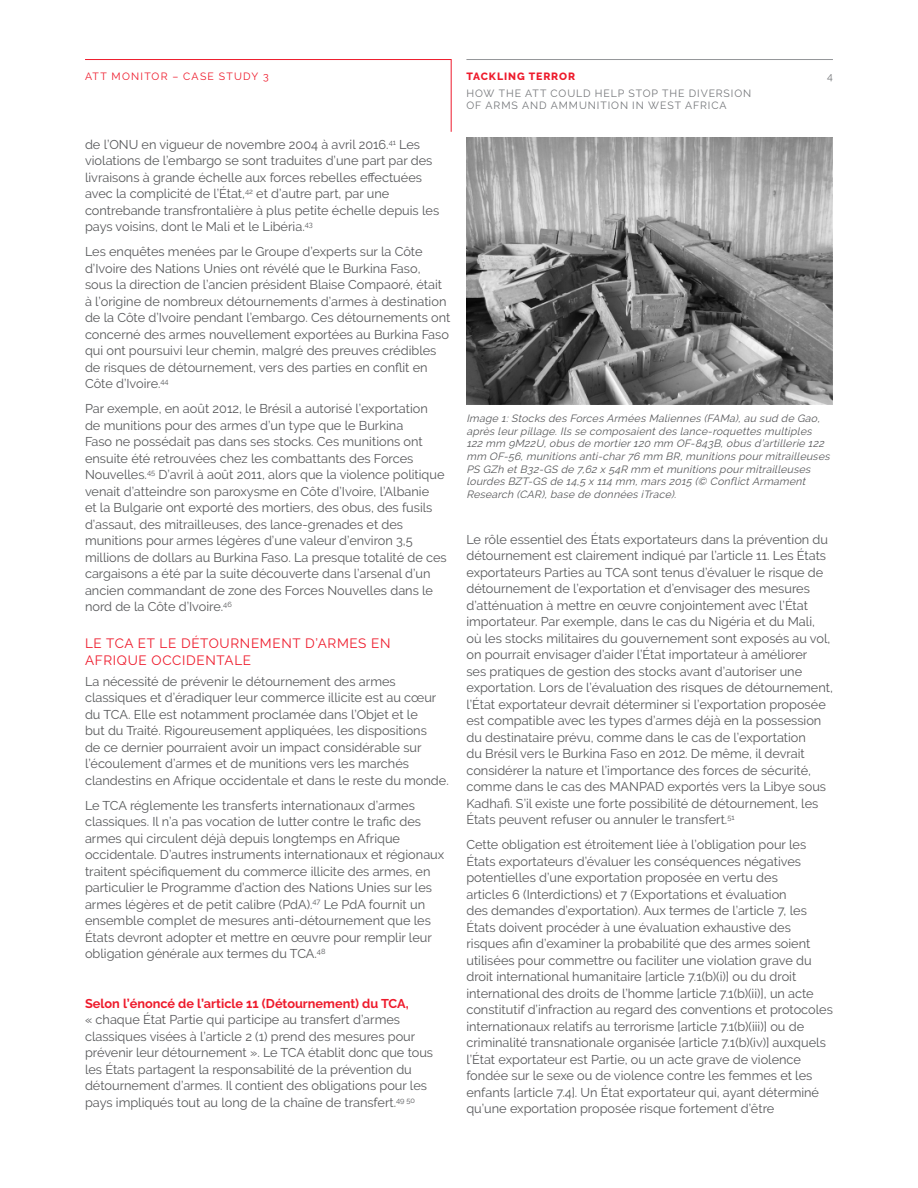
<style>
.page{position:relative;width:918px;height:1188px;background:#fff}
.page>*{position:absolute;margin:0;border:0;box-sizing:border-box;transform-origin:0 0}
.HEAD_2{font:13.5px/16.5px "Raleway";letter-spacing:.05em;color:#ee1b2c}
.BODY{font:12.75px/16.5px "Raleway";color:#57585a}
.FOOTNOTES{font:italic 10.5px/12.6px "Raleway";color:#57585a}
.t1{font:10.5px/12.6px "Raleway";letter-spacing:.09em;color:#76787b}
.t2{font:10.5px "Raleway";letter-spacing:.12em;color:#ee1b2c}
.t3{font:800 10.5px "Raleway";letter-spacing:.09em;color:#ee1b2c}
.s1{font-weight:700;color:#ee1b2c}
</style>
<div class="page">
<svg style="left:85px;top:59px;width:367px;height:73px"></svg>
<hr style="left:466px;top:59px;width:367px;height:1px;background:#939598">
<img style="left:466px;top:137px;width:367px;height:268px">
<p class="t2" style="left:85px;top:70px;width:185px">ATT MONITOR – CASE STUDY 3</p>
<p class="t3" style="left:466px;top:70px;width:110px">TACKLING TERROR</p>
<p class="t1" style="left:466px;top:87px;width:286px">HOW THE ATT COULD HELP STOP THE DIVERSION<br>OF ARMS AND AMMUNITION IN WEST AFRICA</p>
<p class="BODY" style="left:85px;top:136px;width:356px">de l’ONU en vigueur de novembre 2004 à avril 2016.<sup>41</sup> Les violations de l’embargo se sont traduites d’une part par des livraisons à grande échelle aux forces rebelles effectuées avec la complicité de l’État,<sup>42</sup> et d’autre part, par une contrebande transfrontalière à plus petite échelle depuis les pays voisins, dont le Mali et le Libéria.<sup>43</sup></p>
<p class="BODY" style="left:85px;top:244px;width:367px">Les enquêtes menées par le Groupe d’experts sur la Côte d’Ivoire des Nations Unies ont révélé que le Burkina Faso, sous la direction de l’ancien président Blaise Compaoré, était à l’origine de nombreux détournements d’armes à destination de la Côte d’Ivoire pendant l’embargo. Ces détournements ont concerné des armes nouvellement exportées au Burkina Faso qui ont poursuivi leur chemin, malgré des preuves crédibles de risques de détournement, vers des parties en conflit en Côte d’Ivoire.<sup>44</sup></p>
<p class="BODY" style="left:85px;top:401px;width:363px">Par exemple, en août 2012, le Brésil a autorisé l’exportation<br>de munitions pour des armes d’un type que le Burkina<br>Faso ne possédait pas dans ses stocks. Ces munitions ont ensuite été retrouvées chez les combattants des Forces Nouvelles.<sup>45</sup> D’avril à août 2011, alors que la violence politique venait d’atteindre son paroxysme en Côte d’Ivoire, l’Albanie<br>et la Bulgarie ont exporté des mortiers, des obus, des fusils d’assaut, des mitrailleuses, des lance-grenades et des munitions pour armes légères d’une valeur d’environ 3,5 millions de dollars au Burkina Faso. La presque totalité de ces cargaisons a été par la suite découverte dans l’arsenal d’un ancien commandant de zone des Forces Nouvelles dans le nord de la Côte d’Ivoire.<sup>46</sup></p>
<p class="HEAD_2" style="left:85px;top:635px;width:307px">LE TCA ET LE DÉTOURNEMENT D’ARMES EN<br>AFRIQUE OCCIDENTALE</p>
<p class="BODY" style="left:85px;top:673px;width:365px">La nécessité de prévenir le détournement des armes classiques et d’éradiquer leur commerce illicite est au cœur du TCA. Elle est notamment proclamée dans l’Objet et le<br>but du Traité. Rigoureusement appliquées, les dispositions<br>de ce dernier pourraient avoir un impact considérable sur l’écoulement d’armes et de munitions vers les marchés clandestins en Afrique occidentale et dans le reste du monde.</p>
<p class="BODY" style="left:85px;top:797px;width:361px">Le TCA réglemente les transferts internationaux d’armes classiques. Il n’a pas vocation de lutter contre le trafic des armes qui circulent déjà depuis longtemps en Afrique occidentale. D’autres instruments internationaux et régionaux traitent spécifiquement du commerce illicite des armes, en particulier le Programme d’action des Nations Unies sur les armes légères et de petit calibre (PdA).<sup>47</sup> Le PdA fournit un ensemble complet de mesures anti-détournement que les États devront adopter et mettre en œuvre pour remplir leur obligation générale aux termes du TCA.<sup>48</sup></p>
<p class="BODY" style="left:85px;top:995px;width:350px"><span class="s1">Selon l’énoncé de l’article 11 (Détournement) du TCA,<br></span>« chaque État Partie qui participe au transfert d’armes classiques visées à l’article 2 (1) prend des mesures pour prévenir leur détournement ». Le TCA établit donc que tous les États partagent la responsabilité de la prévention du détournement d’armes. Il contient des obligations pour les pays impliqués tout au long de la chaîne de transfert.<sup>49</sup> <sup>50</sup></p>
<p class="t1" style="left:827px;top:70px;width:7px">4</p>
<p class="FOOTNOTES" style="left:466px;top:412px;width:367px">Image 1:Stocks des Forces Armées Maliennes (FAMa),au sud de Gao, après leurpillage.Ils se composaientdes lance-roquettes multiples 122 mm 9M22U,obus de mortier120 mm OF-843B,obus d’artillerie 122 mm OF-56,munitions anti-char76 mm BR,munitions pourmitrailleuses PS GZh etB32-GS de 7,62 x 54R mm etmunitions pourmitrailleuses lourdes BZT-GS de 14,5 x 114 mm,mars 2015 (© ConflictArmament Research (CAR),base de données iTrace).</p>
<p class="BODY" style="left:466px;top:531px;width:368px">Le rôle essentiel des États exportateurs dans la prévention du détournement est clairement indiqué par l’article 11. Les États exportateurs Parties au TCA sont tenus d’évaluer le risque de détournement de l’exportation et d’envisager des mesures d’atténuation à mettre en œuvre conjointement avec l’État importateur. Par exemple, dans le cas du Nigéria et du Mali, où les stocks militaires du gouvernement sont exposés au vol, on pourrait envisager d’aider l’État importateur à améliorer<br>ses pratiques de gestion des stocks avant d’autoriser une exportation. Lors de l’évaluation des risques de détournement, l’État exportateur devrait déterminer si l’exportation proposée est compatible avec les types d’armes déjà en la possession du destinataire prévu, comme dans le cas de l’exportation<br>du Brésil vers le Burkina Faso en 2012. De même, il devrait considérer la nature et l’importance des forces de sécurité, comme dans le cas des MANPAD exportés vers la Libye sous Kadhafi. S’il existe une forte possibilité de détournement, les États peuvent refuser ou annuler le transfert.<sup>51</sup></p>
<p class="BODY" style="left:466px;top:836px;width:368px">Cette obligation est étroitement liée à l’obligation pour les États exportateurs d’évaluer les conséquences négatives potentielles d’une exportation proposée en vertu des<br>articles 6 (Interdictions) et 7 (Exportations et évaluation<br>des demandes d’exportation). Aux termes de l’article 7, les États doivent procéder à une évaluation exhaustive des risques afin d’examiner la probabilité que des armes soient utilisées pour commettre ou faciliter une violation grave du droit international humanitaire [article 7.1(b)(i)] ou du droit international des droits de l’homme [article 7.1(b)(ii)], un acte constitutif d’infraction au regard des conventions et protocoles internationaux relatifs au terrorisme [article 7.1(b)(iii)] ou de criminalité transnationale organisée [article 7.1(b)(iv)] auxquels l’État exportateur est Partie, ou un acte grave de violence fondée sur le sexe ou de violence contre les femmes et les enfants [article 7.4]. Un État exportateur qui, ayant déterminé qu’une exportation proposée risque fortement d’être</p>
</div>
